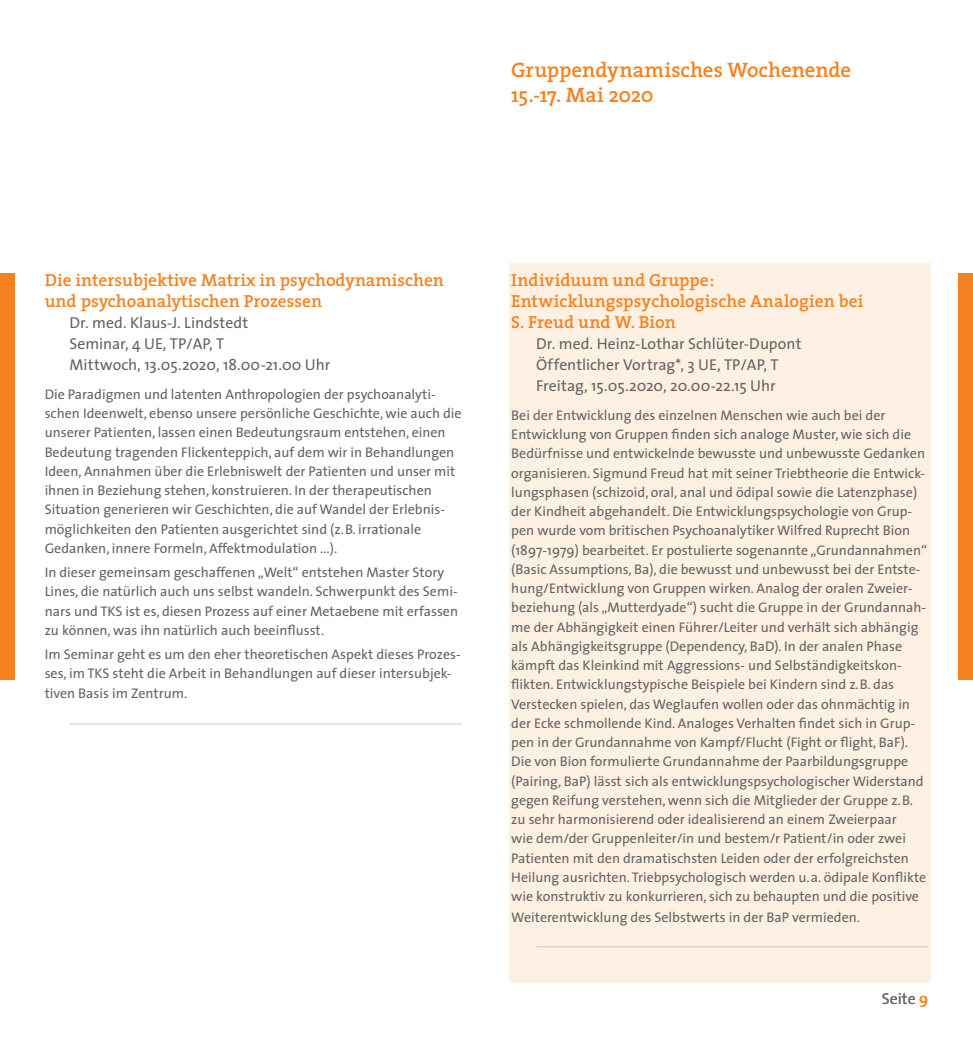
<style>
.page{position:relative;width:973px;height:1042px;background:#fff}
.page>*{position:absolute;margin:0;border:0;box-sizing:border-box;transform-origin:0 0}
.t1{font:600 21px/24.5px "The Serif";letter-spacing:-.005em;color:#f58220}
.t2{font:600 17.5px/21px "The Serif";color:#f58220}
.t3{font:15.75px/21px "The Sans";color:#636366}
.t4{font:15.75px "The Sans";color:#6c6d70}
.t5{font:14px/19.2px "The Sans";color:#636366}
.s1{color:#f58220}
</style>
<div class="page">
<div style="left:508px;top:263px;width:422px;height:719px;background:#fef0e2"></div>
<hr style="left:69px;top:723px;width:392px;height:1px;background:#cccdcf">
<hr style="left:536px;top:946px;width:392px;height:1px;background:#cccdcf">
<div style="left:0;top:273px;width:15px;height:407px;background:#f58220"></div>
<div style="left:957px;top:273px;width:15px;height:407px;background:#f58220"></div>
<h1 class="t1" style="left:511px;top:57px;width:341px">Gruppendynamisches Wochenende<br>15.-17. Mai 2020</h1>
<p class="t2" style="left:45px;top:269px;width:401px">Die intersubjektive Matrix in psychodynamischen und psychoanalytischen Prozessen</p>
<p class="t3" style="left:69px;top:311px;width:262px">Dr. med. Klaus-J. Lindstedt<br>Seminar, 4 UE, TP/AP, T<br>Mittwoch, 13.05.2020, 18.00-21.00 Uhr</p>
<p class="t5" style="left:45px;top:384px;width:418px">Die Paradigmen und latenten Anthropologien der psychoanalyti&shy;schen Ideenwelt, ebenso unsere persönliche Geschichte, wie auch die unserer Patienten, lassen einen Bedeutungsraum entstehen, einen Bedeutung tragenden Flickenteppich, auf dem wir in Behandlungen Ideen, Annahmen über die Erlebniswelt der Patienten und unser mit ihnen in Beziehung stehen, konstruieren. In der therapeutischen Situation generieren wir Geschichten, die auf Wandel der Erlebnis&shy;möglichkeiten den Patienten ausgerichtet sind (z.B. irrationale Gedanken, innere Formeln, Affektmodulation ...).</p>
<p class="t5" style="left:45px;top:562px;width:415px">In dieser gemeinsam geschaffenen „Welt“ entstehen Master Story Lines, die natürlich auch uns selbst wandeln. Schwerpunkt des Semi&shy;nars und TKS ist es, diesen Prozess auf einer Metaebene mit erfassen zu können, was ihn natürlich auch beeinflusst.</p>
<p class="t5" style="left:45px;top:644px;width:417px">Im Seminar geht es um den eher theoretischen Aspekt dieses Prozes&shy;ses, im TKS steht die Arbeit in Behandlungen auf dieser intersubjek&shy;tiven Basis im Zentrum.</p>
<p class="t2" style="left:511px;top:269px;width:353px">Individuum und Gruppe:<br>Entwicklungspsychologische Analogien bei<br>S. Freud und W. Bion</p>
<p class="t3" style="left:536px;top:332px;width:267px">Dr. med. Heinz-Lothar Schlüter-Dupont<br>Öffentlicher Vortrag*, 3 UE, TP/AP, T<br>Freitag, 15.05.2020, 20.00-22.15 Uhr</p>
<p class="t5" style="left:511px;top:405px;width:417px">Bei der Entwicklung des einzelnen Menschen wie auch bei der Entwicklung von Gruppen finden sich analoge Muster, wie sich die Bedürfnisse und entwickelnde bewusste und unbewusste Gedanken organisieren. Sigmund Freud hat mit seiner Triebtheorie die Entwick&shy;lungsphasen (schizoid, oral, anal und ödipal sowie die Latenzphase) der Kindheit abgehandelt. Die Entwicklungspsychologie von Grup&shy;pen wurde vom britischen Psychoanalytiker Wilfred Ruprecht Bion (1897-1979) bearbeitet. Er postulierte sogenannte „Grundannahmen“ (Basic Assumptions, Ba), die bewusst und unbewusst bei der Entste&shy;hung/Entwicklung von Gruppen wirken. Analog der oralen Zweier&shy;beziehung (als „Mutterdyade“) sucht die Gruppe in der Grundannah&shy;me der Abhängigkeit einen Führer/Leiter und verhält sich abhängig als Abhängigkeitsgruppe (Dependency, BaD). In der analen Phase kämpft das Kleinkind mit Aggressions- und Selbständigkeitskon&shy;flikten. Entwicklungstypische Beispiele bei Kindern sind z.B. das Verstecken spielen, das Weglaufen wollen oder das ohnmächtig in der Ecke schmollende Kind. Analoges Verhalten findet sich in Grup&shy;pen in der Grundannahme von Kampf/Flucht (Fight or flight, BaF).<br>Die von Bion formulierte Grundannahme der Paarbildungsgruppe (Pairing, BaP) lässt sich als entwicklungspsychologischer Widerstand gegen Reifung verstehen, wenn sich die Mitglieder der Gruppe z.B. zu sehr harmonisierend oder idealisierend an einem Zweierpaar<br>wie dem/der Gruppenleiter/in und bestem/r Patient/in oder zwei Patienten mit den dramatischsten Leiden oder der erfolgreichsten Heilung ausrichten. Triebpsychologisch werden u.a. ödipale Konflikte wie konstruktiv zu konkurrieren, sich zu behaupten und die positive</p>
<p class="t5" style="left:511px;top:907px;width:350px">Weiterentwicklung des Selbstwerts in der BaP vermieden.</p>
<p class="t4" style="left:881px;top:985px;width:48px">Seite <span class="s1">9</span></p>
</div>
